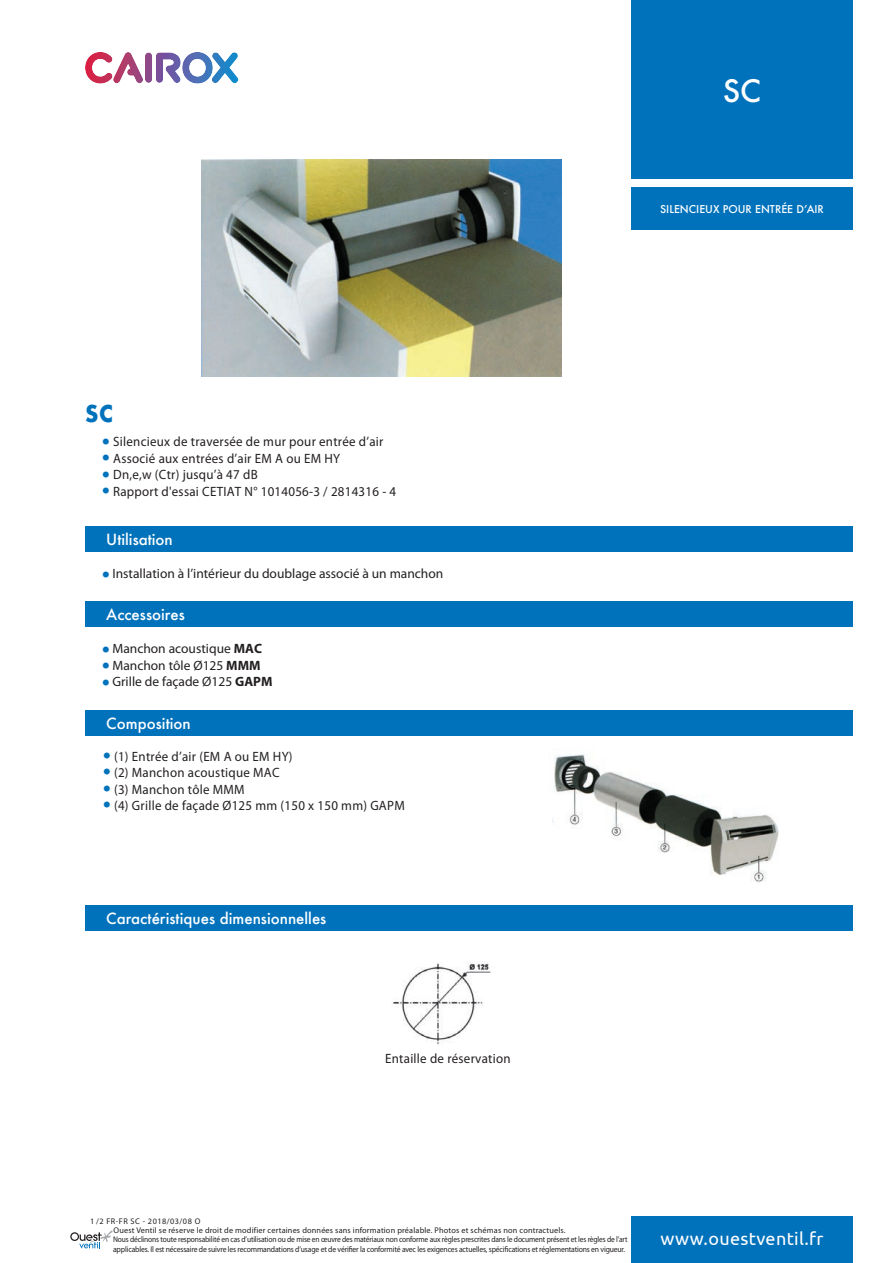
<style>
.page{position:relative;width:893px;height:1263px;background:#fff}
.page>*{position:absolute;margin:0;border:0;box-sizing:border-box;transform-origin:0 0}
.t1{font:500 30px "Futura";color:#fff}
.t2{font:700 22.5px "Futura";color:#0072bc;scale:.92 1}
.t3{font:18px "Ubuntu";letter-spacing:.02em;color:#fff}
.t4{font:500 15px "Futura";color:#fff}
.t5{font:13.5px "Myriad Pro";letter-spacing:.02em;color:#231f20;scale:.96 1}
.t6{font:13.5px "Myriad Pro";color:#231f20}
.t7{font:500 10.5px "Futura";color:#fff}
.t8{font:8.25px/9.9px "Myriad Pro";letter-spacing:-.02em;color:#231f20;scale:.91 1}
.t9{font:8.25px "Myriad Pro";letter-spacing:.02em;color:#231f20}
.t10{font:8.25px "Myriad Pro";letter-spacing:.06em;color:#231f20}
.s1{font-weight:900;font-size:21px;color:#0072bc}
.s2{font-weight:700}
</style>
<div class="page">
<div style="left:631px;top:1216px;width:222px;height:47px;background:#0072bc"></div>
<div style="left:631px;top:0;width:222px;height:179px;background:#0072bc"></div>
<div style="left:631px;top:187px;width:222px;height:43px;background:#0072bc"></div>
<div style="left:145px;top:52px;width:7px;height:31px;background:#8e4989;border-radius:4px"></div>
<svg style="left:156px;top:52px;width:83px;height:32px"></svg>
<svg style="left:85px;top:52px;width:58px;height:32px"></svg>
<svg style="left:70px;top:1230px;width:43px;height:18px"></svg>
<div style="left:85px;top:526px;width:768px;height:25px;background:#0072bc"></div>
<div style="left:85px;top:710px;width:768px;height:26px;background:#0072bc"></div>
<div style="left:85px;top:601px;width:768px;height:25px;background:#0072bc"></div>
<img style="left:552px;top:753px;width:227px;height:130px">
<div style="left:85px;top:905px;width:768px;height:25px;background:#0072bc"></div>
<img style="left:392px;top:962px;width:99px;height:83px">
<img style="left:201px;top:160px;width:360px;height:217px">
<h1 class="t1" style="left:723px;top:77px;width:40px">SC</h1>
<p class="t7" style="left:660px;top:202px;width:165px">SILENCIEUX POUR ENTRÉE D’AIR</p>
<h2 class="t2" style="left:85px;top:401px;width:32px">SC</h2>
<h3 class="t5" style="left:102px;top:436px;width:295px"><span class="s1">•</span> Silencieux de traversée de mur pour entrée d’air</h3>
<h3 class="t5" style="left:102px;top:453px;width:250px"><span class="s1">•</span> Associé aux entrées d’air EM A ou EM HY</h3>
<h3 class="t5" style="left:102px;top:469px;width:164px"><span class="s1">•</span> Dn,e,w (Ctr) jusqu’à 47 dB</h3>
<h3 class="t5" style="left:102px;top:486px;width:308px"><span class="s1">•</span> Rapport d'essai CETIAT N° 1014056-3 / 2814316 - 4</h3>
<h3 class="t4" style="left:106px;top:532px;width:68px">Utilisation</h3>
<h3 class="t6" style="left:102px;top:568px;width:343px"><span class="s1">•</span> Installation à l’intérieur du doublage associé à un manchon</h3>
<h3 class="t4" style="left:106px;top:607px;width:80px">Accessoires</h3>
<h3 class="t6" style="left:102px;top:643px;width:161px"><span class="s1">•</span> Manchon acoustique <span class="s2">MAC</span></h3>
<h3 class="t6" style="left:102px;top:660px;width:160px"><span class="s1">•</span> Manchon tôle Ø125 <span class="s2">MMM</span></h3>
<h3 class="t6" style="left:102px;top:676px;width:172px"><span class="s1">•</span> Grille de façade Ø125 <span class="s2">GAPM</span></h3>
<h3 class="t4" style="left:106px;top:717px;width:86px">Composition</h3>
<h3 class="t5" style="left:103px;top:751px;width:199px"><span class="s1">•</span> (1) Entrée d’air (EM A ou EM HY)</h3>
<h3 class="t5" style="left:103px;top:767px;width:185px"><span class="s1">•</span> (2) Manchon acoustique MAC</h3>
<h3 class="t5" style="left:103px;top:784px;width:149px"><span class="s1">•</span> (3) Manchon tôle MMM</h3>
<h3 class="t5" style="left:103px;top:800px;width:316px"><span class="s1">•</span> (4) Grille de façade Ø125 mm (150 x 150 mm) GAPM</h3>
<h3 class="t4" style="left:106px;top:911px;width:222px">Caractéristiques dimensionnelles</h3>
<h3 class="t5" style="left:385px;top:1053px;width:132px">Entaille de réservation</h3>
<p class="t10" style="left:90px;top:1218px;width:112px">1/2 FR-FR SC - 2018/03/08 O</p>
<p class="t8" style="left:113px;top:1235px;width:567px">Nous déclinons toute responsabilité en cas d’utilisation ou de mise en œuvre des matériaux non conforme aux règles prescrites dans le document présent et les règles de l’art applicables. Il est nécessaire de suivre les recommandations d’usage et de vérifier la conformité avec les exigences actuelles, spécifications et réglementations en vigueur.</p>
<p class="t9" style="left:114px;top:1227px;width:454px">Ouest Ventil se réserve le droit de modifier certaines données sans information préalable. Photos et schémas non contractuels.</p>
<h3 class="t3" style="left:660px;top:1228px;width:165px">www.ouestventil.fr</h3>
</div>
